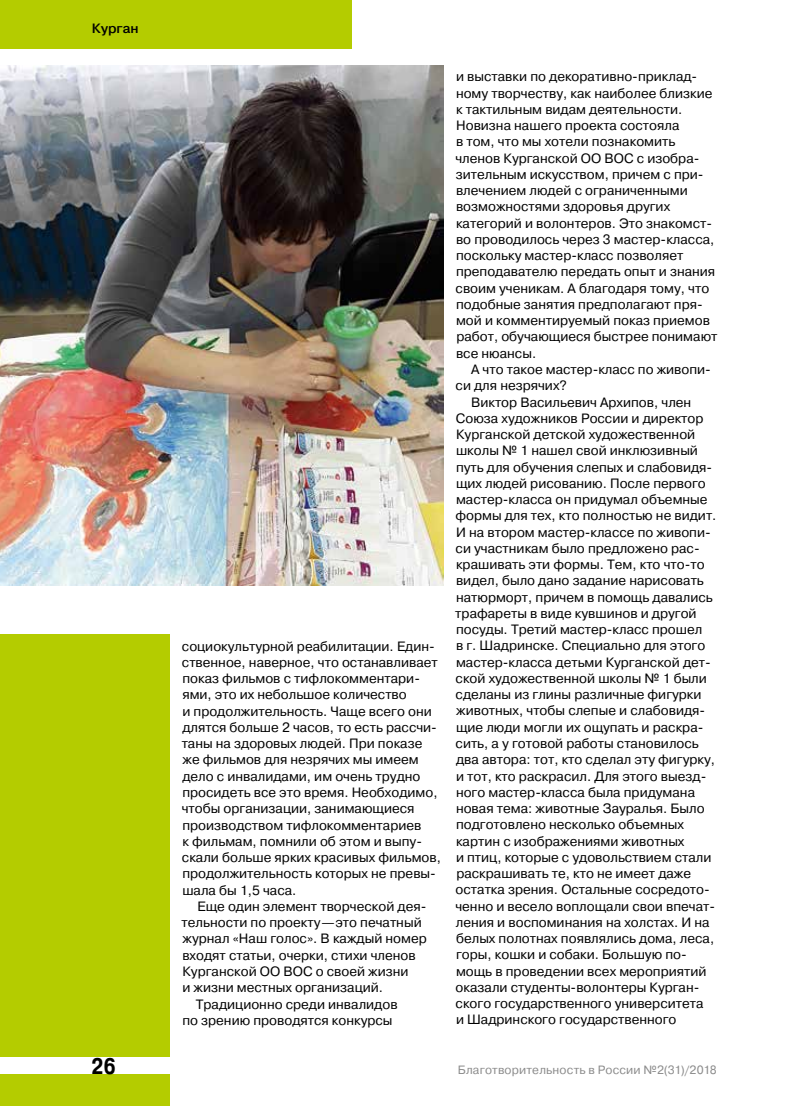
<style>
.page{position:relative;width:808px;height:1106px;background:#fff}
.page>*{position:absolute;margin:0;border:0;box-sizing:border-box;transform-origin:0 0}
.t1{font:700 22.5px "Pragmatica Cond";color:#000}
.t2{font:13.5px/16.2px "Pragmatica";color:#000}
.t3{font:500 13.5px "Pragmatica";color:#000}
.t4{font:12px "Pragmatica";letter-spacing:.015em;color:#8b8b8b}
</style>
<div class="page">
<div style="left:0;top:0;width:352px;height:49px;background:#b4cc00"></div>
<div style="left:0;top:634px;width:169px;height:472px;background:#b4cc00"></div>
<img style="left:0;top:65px;width:443px;height:520px">
<div style="left:0;top:1057px;width:182px;height:16px;background:#fff"></div>
<p class="t3" style="left:92px;top:19px;width:48px">Курган</p>
<h1 class="t1" style="left:91px;top:1052px;width:27px">26</h1>
<p class="t2" style="left:182px;top:638px;width:261px">социокультурной реабилитации. Един&shy;ственное, наверное, что останавливает показ фильмов с тифлокомментари&shy;ями, это их небольшое количество<br>и продолжительность. Чаще всего они длятся больше 2 часов, то есть рассчи&shy;таны на здоровых людей. При показе же фильмов для незрячих мы имеем дело с инвалидами, им очень трудно просидеть все это время. Необходимо, чтобы организации, занимающиеся производством тифлокомментариев<br>к фильмам, помнили об этом и выпу&shy;скали больше ярких красивых фильмов, продолжительность которых не превы&shy;шала бы 1,5 часа.</p>
<p class="t2" style="left:197px;top:898px;width:230px">Еще один элемент творческой дея-</p>
<p class="t2" style="left:182px;top:914px;width:242px">тельности по проекту—это печатный</p>
<p class="t2" style="left:183px;top:931px;width:246px">журнал «Наш голос». В каждый номер</p>
<p class="t2" style="left:182px;top:947px;width:235px">входят статьи, очерки, стихи членов</p>
<p class="t2" style="left:182px;top:963px;width:228px">Курганской ОО ВОС о своей жизни</p>
<p class="t2" style="left:182px;top:979px;width:202px">и жизни местных организаций.</p>
<p class="t2" style="left:196px;top:996px;width:203px">Традиционно среди инвалидов</p>
<p class="t2" style="left:182px;top:1012px;width:212px">по зрению проводятся конкурсы</p>
<p class="t2" style="left:455px;top:69px;width:264px">и выставки по декоративно-приклад&shy;ному творчеству, как наиболее близкие к тактильным видам деятельности.<br>Новизна нашего проекта состояла<br>в том, что мы хотели познакомить членов Курганской ОО ВОС с изобра&shy;зительным искусством, причем с при&shy;влечением людей с ограниченными возможностями здоровья других категорий и волонтеров. Это знакомст&shy;во проводилось через 3 мастер-класса, поскольку мастер-класс позволяет преподавателю передать опыт и знания своим ученикам. А благодаря тому, что подобные занятия предполагают пря&shy;мой и комментируемый показ приемов работ, обучающиеся быстрее понимают все нюансы.</p>
<p class="t2" style="left:456px;top:361px;width:257px;text-indent:15px">А что такое мастер-класс по живопи&shy;си для незрячих?</p>
<p class="t2" style="left:455px;top:394px;width:263px;text-indent:16px">Виктор Васильевич Архипов, член Союза художников России и директор Курганской детской художественной школы № 1 нашел свой инклюзивный путь для обучения слепых и слабовидя&shy;щих людей рисованию. После первого мастер-класса он придумал объемные формы для тех, кто полностью не видит.<br>И на втором мастер-классе по живопи&shy;си участникам было предложено рас&shy;крашивать эти формы. Тем, кто что-то видел, было дано задание нарисовать натюрморт, причем в помощь давались трафареты в виде кувшинов и другой посуды. Третий мастер-класс прошел<br>в г. Шадринске. Специально для этого мастер-класса детьми Курганской дет&shy;ской художественной школы № 1 были сделаны из глины различные фигурки животных, чтобы слепые и слабовидя&shy;щие люди могли их ощупать и раскра&shy;сить, а у готовой работы становилось два автора: тот, кто сделал эту фигурку, и тот, кто раскрасил. Для этого выезд&shy;ного мастер-класса была придумана новая тема: животные Зауралья. Было подготовлено несколько объемных картин с изображениями животных<br>и птиц, которые с удовольствием стали раскрашивать те, кто не имеет даже остатка зрения. Остальные сосредото&shy;ченно и весело воплощали свои впечат&shy;ления и воспоминания на холстах. И на белых полотнах появлялись дома, леса, горы, кошки и собаки. Большую по&shy;мощь в проведении всех мероприятий оказали студенты-волонтеры Курган&shy;ского государственного университета<br>и Шадринского государственного</p>
<p class="t4" style="left:458px;top:1062px;width:260px">Благотворительность в России №2(31)/2018</p>
</div>
